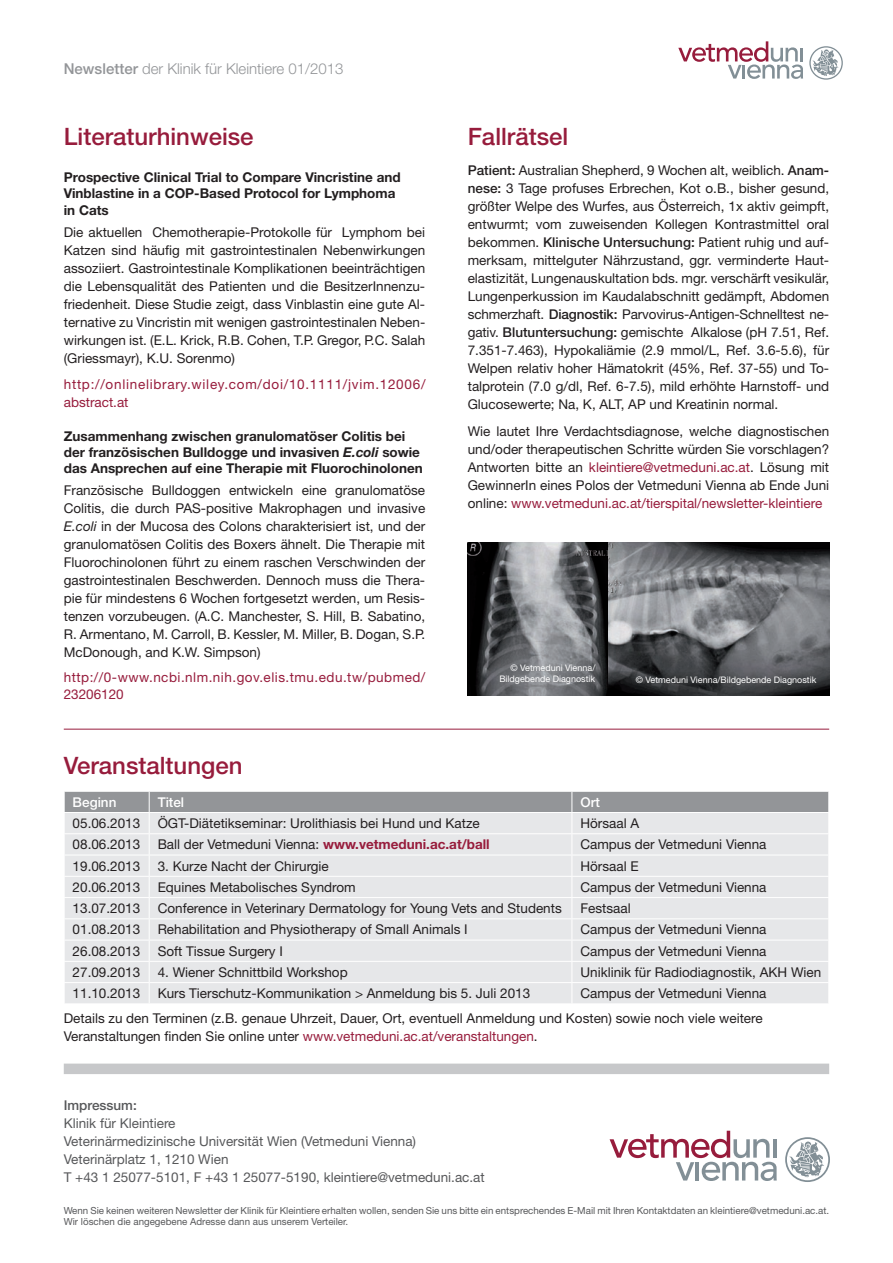
<style>
.page{position:relative;width:893px;height:1263px;background:#fff}
.page>*{position:absolute;margin:0;border:0;box-sizing:border-box;transform-origin:0 0}
.t1{font:500 24px "Helvetica Neue LT Pro";color:#971c3c}
.t2{font:300 15px "Helvetica Neue LT Pro";color:#939598}
.t3{font:13.5px/18px "Helvetica Neue LT Pro";color:#231f20;text-align:justify}
.t4{font:700 13.5px/16.2px "Helvetica Neue LT Pro";color:#231f20}
.t5{font:13.5px/18px "Helvetica Neue LT Pro";color:#57585a}
.t6{font:13.5px/18px "Helvetica Neue LT Pro";letter-spacing:.055em;color:#971c3c}
.t7{font:13.5px/16.5px "Helvetica Neue LT Pro";letter-spacing:.035em;color:#971c3c}
.t8{font:700 13.5px "Helvetica Neue LT Pro";color:#971c3c}
.t9{font:500 13.5px "Helvetica Neue LT Pro";color:#fff}
.t10{font:500 13.5px "Helvetica Neue LT Pro";color:#57585a}
.t11{font:9.75px/11.7px "Helvetica Neue LT Pro";color:#57585a}
.t12{font:9px/10.8px "Helvetica Neue LT Pro";color:#fff;text-align:right}
.s1{font-weight:500}
.s2{font-style:italic}
.s3{color:#971c3c}
.s4{font-weight:400;color:#231f20}
</style>
<div class="page">
<svg style="left:678px;top:41px;width:125px;height:38px"></svg>
<svg style="left:809px;top:46px;width:34px;height:34px"></svg>
<div style="left:64px;top:1063px;width:765px;height:11px;background:#c7c8ca"></div>
<img style="left:468px;top:542px;width:140px;height:153px">
<svg style="left:608px;top:542px;width:221px;height:153px;background:#686a6e"></svg>
<svg style="left:610px;top:1131px;width:167px;height:50px"></svg>
<svg style="left:785px;top:1137px;width:45px;height:45px"></svg>
<hr style="left:64px;top:729px;width:765px;height:1px;background:#971c3c">
<svg style="left:64px;top:791px;width:765px;height:212px;background:#dfe0e2"></svg>
<p class="t2" style="left:64px;top:60px;width:281px"><span class="s1">Newsletter</span> der Klinik für Kleintiere 01/2013</p>
<h1 class="t1" style="left:64px;top:122px;width:191px">Literaturhinweise</h1>
<p class="t4" style="left:64px;top:169px;width:338px">Prospective Clinical Trial to Compare Vincristine and<br>Vinblastine in a COP-Based Protocol for Lymphoma in Cats</p>
<p class="t3" style="left:64px;top:223px;width:363px">Die aktuellen Chemotherapie-Protokolle für Lymphom bei Katzen sind häufig mit gastrointestinalen Nebenwirkungen assoziiert. Gastrointestinale Komplikationen beeinträchtigen die Lebensqualität des Patienten und die BesitzerInnenzu&shy;friedenheit. Diese Studie zeigt, dass Vinblastin eine gute Al&shy;ternative zu Vincristin mit wenigen gastrointestinalen Neben&shy;wirkungen ist. (E.L. Krick, R.B. Cohen, T.P. Gregor, P.C. Salah (Griessmayr), K.U. Sorenmo)</p>
<p class="t6" style="left:64px;top:375px;width:363px">http://onlinelibrary.wiley.com/doi/10.1111/jvim.12006/ abstract.at</p>
<p class="t4" style="left:64px;top:427px;width:360px">Zusammenhang zwischen granulomatöser Colitis bei der französischen Bulldogge und invasiven <span class="s2">E.coli</span> sowie das Ansprechen auf eine Therapie mit Fluorochinolonen</p>
<p class="t3" style="left:64px;top:481px;width:363px">Französische Bulldoggen entwickeln eine granulomatöse Colitis, die durch PAS-positive Makrophagen und invasive <span class="s2">E.coli</span> in der Mucosa des Colons charakterisiert ist, und der granulomatösen Colitis des Boxers ähnelt. Die Therapie mit Fluorochinolonen führt zu einem raschen Verschwinden der gastrointestinalen Beschwerden. Dennoch muss die Thera&shy;pie für mindestens 6 Wochen fortgesetzt werden, um Resis&shy;tenzen vorzubeugen. (A.C. Manchester, S. Hill, B. Sabatino, R. Armentano, M. Carroll, B. Kessler, M. Miller, B. Dogan, S.P.<br>McDonough, and K.W. Simpson)</p>
<p class="t7" style="left:64px;top:669px;width:363px">http://0-www.ncbi.nlm.nih.gov.elis.tmu.edu.tw/pubmed/<br>23206120</p>
<h1 class="t1" style="left:64px;top:750px;width:180px">Veranstaltungen</h1>
<h1 class="t1" style="left:468px;top:122px;width:102px">Fallrätsel</h1>
<p class="t3" style="left:468px;top:161px;width:363px"><span class="s1">Patient:</span> Australian Shepherd, 9 Wochen alt, weiblich. <span class="s1">Anam&shy;nese:</span> 3 Tage profuses Erbrechen, Kot o.B., bisher gesund, größter Welpe des Wurfes, aus Österreich, 1x aktiv geimpft, entwurmt; vom zuweisenden Kollegen Kontrastmittel oral bekommen. <span class="s1">Klinische Untersuchung:</span> Patient ruhig und auf&shy;merksam, mittelguter Nährzustand, ggr. verminderte Haut&shy;elastizität, Lungenauskultation bds. mgr. verschärft vesikulär, Lungenperkussion im Kaudalabschnitt gedämpft, Abdomen schmerzhaft. <span class="s1">Diagnostik:</span> Parvovirus-Antigen-Schnelltest ne&shy;gativ. <span class="s1">Blutuntersuchung:</span> gemischte Alkalose (pH 7.51, Ref.<br>7.351-7.463), Hypokaliämie (2.9 mmol/L, Ref. 3.6-5.6), für Welpen relativ hoher Hämatokrit (45%, Ref. 37-55) und To&shy;talprotein (7.0 g/dl, Ref. 6-7.5), mild erhöhte Harnstoff- und Glucosewerte; Na, K, ALT, AP und Kreatinin normal.</p>
<p class="t3" style="left:468px;top:422px;width:363px">Wie lautet Ihre Verdachtsdiagnose, welche diagnostischen und/oder therapeutischen Schritte würden Sie vorschlagen?<br>Antworten bitte an <span class="s3">kleintiere@vetmeduni.ac.at</span>. Lösung mit GewinnerIn eines Polos der Vetmeduni Vienna ab Ende Juni online: <span class="s3">www.vetmeduni.ac.at/tierspital/newsletter-kleintiere</span></p>
<p class="t12" style="left:499px;top:662px;width:97px">© Vetmeduni Vienna/<br>Bildgebende Diagnostik</p>
<p class="t12" style="left:636px;top:674px;width:182px">© Vetmeduni Vienna/Bildgebende Diagnostik</p>
<p class="t9" style="left:73px;top:794px;width:45px">Beginn</p>
<p class="t9" style="left:158px;top:794px;width:28px">Titel</p>
<p class="t9" style="left:580px;top:794px;width:21px">Ort</p>
<p class="t3" style="left:73px;top:814px;width:69px">05.06.2013</p>
<p class="t3" style="left:158px;top:814px;width:324px">ÖGT-Diätetikseminar: Urolithiasis bei Hund und Katze</p>
<p class="t3" style="left:580px;top:814px;width:60px">Hörsaal A</p>
<p class="t3" style="left:73px;top:835px;width:69px">08.06.2013</p>
<p class="t8" style="left:158px;top:836px;width:334px"><span class="s4">Ball der Vetmeduni Vienna:</span> www.vetmeduni.ac.at/ball</p>
<p class="t3" style="left:580px;top:835px;width:188px">Campus der Vetmeduni Vienna</p>
<p class="t3" style="left:73px;top:856px;width:69px">19.06.2013</p>
<p class="t3" style="left:158px;top:856px;width:173px">3. Kurze Nacht der Chirurgie</p>
<p class="t3" style="left:580px;top:856px;width:60px">Hörsaal E</p>
<p class="t3" style="left:73px;top:878px;width:69px">20.06.2013</p>
<p class="t3" style="left:158px;top:878px;width:200px">Equines Metabolisches Syndrom</p>
<p class="t3" style="left:580px;top:878px;width:188px">Campus der Vetmeduni Vienna</p>
<p class="t3" style="left:73px;top:899px;width:69px">13.07.2013</p>
<p class="t3" style="left:158px;top:899px;width:406px">Conference in Veterinary Dermatology for Young Vets and Students</p>
<p class="t3" style="left:580px;top:899px;width:52px">Festsaal</p>
<p class="t3" style="left:73px;top:920px;width:69px">01.08.2013</p>
<p class="t3" style="left:158px;top:920px;width:312px">Rehabilitation and Physiotherapy of Small Animals I</p>
<p class="t3" style="left:580px;top:920px;width:188px">Campus der Vetmeduni Vienna</p>
<p class="t3" style="left:73px;top:941px;width:69px">26.08.2013</p>
<p class="t3" style="left:158px;top:941px;width:127px">Soft Tissue Surgery I</p>
<p class="t3" style="left:580px;top:941px;width:188px">Campus der Vetmeduni Vienna</p>
<p class="t3" style="left:73px;top:963px;width:69px">27.09.2013</p>
<p class="t3" style="left:158px;top:963px;width:192px">4. Wiener Schnittbild Workshop</p>
<p class="t3" style="left:580px;top:963px;width:242px">Uniklinik für Radiodiagnostik, AKH Wien</p>
<p class="t3" style="left:73px;top:984px;width:69px">11.10.2013</p>
<p class="t3" style="left:158px;top:984px;width:374px">Kurs Tierschutz-Kommunikation &gt; Anmeldung bis 5. Juli 2013</p>
<p class="t3" style="left:580px;top:984px;width:188px">Campus der Vetmeduni Vienna</p>
<p class="t3" style="left:64px;top:1008px;width:700px">Details zu den Terminen (z.B. genaue Uhrzeit, Dauer, Ort, eventuell Anmeldung und Kosten) sowie noch viele weitere<br>Veranstaltungen finden Sie online unter <span class="s3">www.vetmeduni.ac.at/veranstaltungen</span>.</p>
<p class="t10" style="left:64px;top:1097px;width:75px">Impressum:</p>
<p class="t5" style="left:64px;top:1113px;width:422px">Klinik für Kleintiere<br>Veterinärmedizinische Universität Wien (Vetmeduni Vienna)<br>Veterinärplatz 1, 1210 Wien<br>T +43 1 25077-5101, F +43 1 25077-5190, kleintiere@vetmeduni.ac.at</p>
<p class="t11" style="left:64px;top:1204px;width:767px">Wenn Sie keinen weiteren Newsletter der Klinik für Kleintiere erhalten wollen, senden Sie uns bitte ein entsprechendes E-Mail mit Ihren Kontaktdaten an kleintiere@vetmeduni.ac.at.<br>Wir löschen die angegebene Adresse dann aus unserem Verteiler.</p>
</div>
